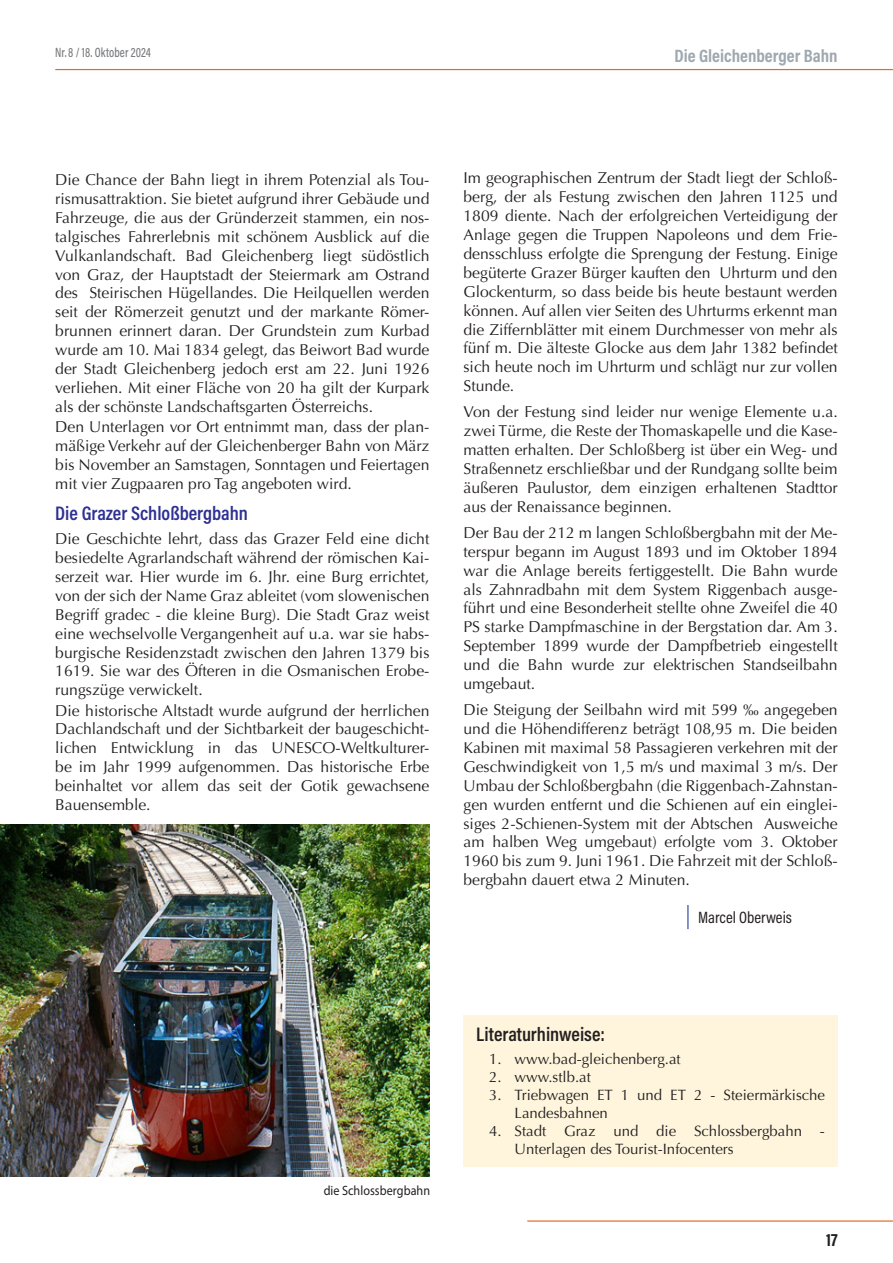
<style>
.page{position:relative;width:893px;height:1263px;background:#fff}
.page>*{position:absolute;margin:0;border:0;box-sizing:border-box;transform-origin:0 0}
.t1{font:600 19.8px "Acumin Pro Cond";color:#2e3092}
.t2{font:600 19.8px "Acumin Pro Cond";color:#231f20}
.t3{font:700 18px "Acumin Pro Cond";color:#9ea8b0}
._49_Folio_Seitenzahl{font:700 18px "Acumin Pro Cond";color:#231f20}
.t4{font:16.5px "Acumin Pro Cond";color:#231f20}
.t5{font:15.75px/18.9px "Optima";color:#231f20;text-align:justify}
.t6{font:15px/18px "Optima";color:#231f20}
._47_Folio_Nr_Datum{font:500 13.5px "Acumin Pro Cond";letter-spacing:.01em;color:#76787b;scale:.9 1}
._28_Bilderzeile{font:13.5px "Myriad Pro";color:#231f20;scale:.9 1}
</style>
<div class="page">
<hr style="left:527px;top:1220px;width:366px;height:2px;background:#e86a1f">
<hr style="left:55px;top:69px;width:838px;height:1px;background:#e86a1f">
<svg style="left:687px;top:905px;width:1px;height:24px"></svg>
<img style="left:0;top:825px;width:429px;height:352px">
<div style="left:463px;top:1015px;width:375px;height:151px;background:#fef5dc"></div>
<p class="_47_Folio_Nr_Datum" style="left:55px;top:44px;width:108px">Nr. 8 / 18. Oktober 2024</p>
<p class="t3" style="left:674px;top:44px;width:165px">Die Gleichenberger Bahn</p>
<p class="t5" style="left:55px;top:170px;width:376px">Die Chance der Bahn liegt in ihrem Potenzial als Tou&shy;rismusattraktion. Sie bietet aufgrund ihrer Gebäude und Fahrzeuge, die aus der Gründerzeit stammen, ein nos&shy;talgisches Fahrerlebnis mit schönem Ausblick auf die Vulkanlandschaft. Bad Gleichenberg liegt südöstlich von Graz, der Hauptstadt der Steiermark am Ostrand des Steirischen Hügellandes. Die Heilquellen werden seit der Römerzeit genutzt und der markante Römer&shy;brunnen erinnert daran. Der Grundstein zum Kurbad wurde am 10. Mai 1834 gelegt, das Beiwort Bad wurde der Stadt Gleichenberg jedoch erst am 22. Juni 1926 verliehen. Mit einer Fläche von 20 ha gilt der Kurpark als der schönste Landschaftsgarten Österreichs.</p>
<p class="t5" style="left:55px;top:417px;width:376px">Den Unterlagen vor Ort entnimmt man, dass der plan&shy;mäßige Verkehr auf der Gleichenberger Bahn von März bis November an Samstagen, Sonntagen und Feiertagen mit vier Zugpaaren pro Tag angeboten wird.</p>
<p class="t1" style="left:55px;top:500px;width:194px">Die Grazer Schloßbergbahn</p>
<p class="t5" style="left:55px;top:529px;width:376px">Die Geschichte lehrt, dass das Grazer Feld eine dicht besiedelte Agrarlandschaft während der römischen Kai&shy;serzeit war. Hier wurde im 6. Jhr. eine Burg errichtet, von der sich der Name Graz ableitet (vom slowenischen Begriff gradec - die kleine Burg). Die Stadt Graz weist eine wechselvolle Vergangenheit auf u.a. war sie habs&shy;burgische Residenzstadt zwischen den Jahren 1379 bis 1619. Sie war des Öfteren in die Osmanischen Erobe&shy;rungszüge verwickelt.</p>
<p class="t5" style="left:55px;top:701px;width:376px">Die historische Altstadt wurde aufgrund der herrlichen Dachlandschaft und der Sichtbarkeit der baugeschicht&shy;lichen Entwicklung in das UNESCO-Weltkulturer&shy;be im Jahr 1999 aufgenommen. Das historische Erbe beinhaltet vor allem das seit der Gotik gewachsene Bauensemble.</p>
<p class="t5" style="left:463px;top:169px;width:376px">Im geographischen Zentrum der Stadt liegt der Schloß&shy;berg, der als Festung zwischen den Jahren 1125 und 1809 diente. Nach der erfolgreichen Verteidigung der Anlage gegen die Truppen Napoleons und dem Frie&shy;densschluss erfolgte die Sprengung der Festung. Einige begüterte Grazer Bürger kauften den Uhrturm und den Glockenturm, so dass beide bis heute bestaunt werden können. Auf allen vier Seiten des Uhrturms erkennt man die Ziffernblätter mit einem Durchmesser von mehr als fünf m. Die älteste Glocke aus dem Jahr 1382 befindet sich heute noch im Uhrturm und schlägt nur zur vollen Stunde.</p>
<p class="t5" style="left:463px;top:403px;width:376px">Von der Festung sind leider nur wenige Elemente u.a. zwei Türme, die Reste der Thomaskapelle und die Kase&shy;matten erhalten. Der Schloßberg ist über ein Weg- und Straßennetz erschließbar und der Rundgang sollte beim äußeren Paulustor, dem einzigen erhaltenen Stadttor aus der Renaissance beginnen.</p>
<p class="t5" style="left:463px;top:523px;width:376px">Der Bau der 212 m langen Schloßbergbahn mit der Me&shy;terspur begann im August 1893 und im Oktober 1894 war die Anlage bereits fertiggestellt. Die Bahn wurde als Zahnradbahn mit dem System Riggenbach ausge&shy;führt und eine Besonderheit stellte ohne Zweifel die 40<br>PS starke Dampfmaschine in der Bergstation dar. Am 3.<br>September 1899 wurde der Dampfbetrieb eingestellt und die Bahn wurde zur elektrischen Standseilbahn umgebaut.</p>
<p class="t5" style="left:463px;top:700px;width:376px">Die Steigung der Seilbahn wird mit 599 ‰ angegeben und die Höhendifferenz beträgt 108,95 m. Die beiden Kabinen mit maximal 58 Passagieren verkehren mit der Geschwindigkeit von 1,5 m/s und maximal 3 m/s. Der Umbau der Schloßbergbahn (die Riggenbach-Zahnstan&shy;gen wurden entfernt und die Schienen auf ein einglei&shy;siges 2-Schienen-System mit der Abtschen Ausweiche am halben Weg umgebaut) erfolgte vom 3. Oktober 1960 bis zum 9. Juni 1961. Die Fahrzeit mit der Schloß&shy;bergbahn dauert etwa 2 Minuten.</p>
<p class="t4" style="left:698px;top:907px;width:95px">Marcel Oberweis</p>
<p class="_28_Bilderzeile" style="left:324px;top:1182px;width:120px">die Schlossbergbahn</p>
<p class="t2" style="left:476px;top:1021px;width:130px">Literaturhinweise:</p>
<p class="t6" style="left:489px;top:1050px;width:193px">1. www.bad-gleichenberg.at</p>
<p class="t6" style="left:489px;top:1068px;width:103px">2. www.stlb.at</p>
<p class="t6" style="left:514px;top:1086px;width:312px;text-indent:-26px">3. Triebwagen ET 1 und ET 2 - Steiermärkische<br>Landesbahnen</p>
<p class="t6" style="left:514px;top:1122px;width:312px;text-indent:-26px">4. Stadt Graz und die Schlossbergbahn -<br>Unterlagen des Tourist-Infocenters</p>
<p class="_49_Folio_Seitenzahl" style="left:826px;top:1228px;width:13px">17</p>
</div>
